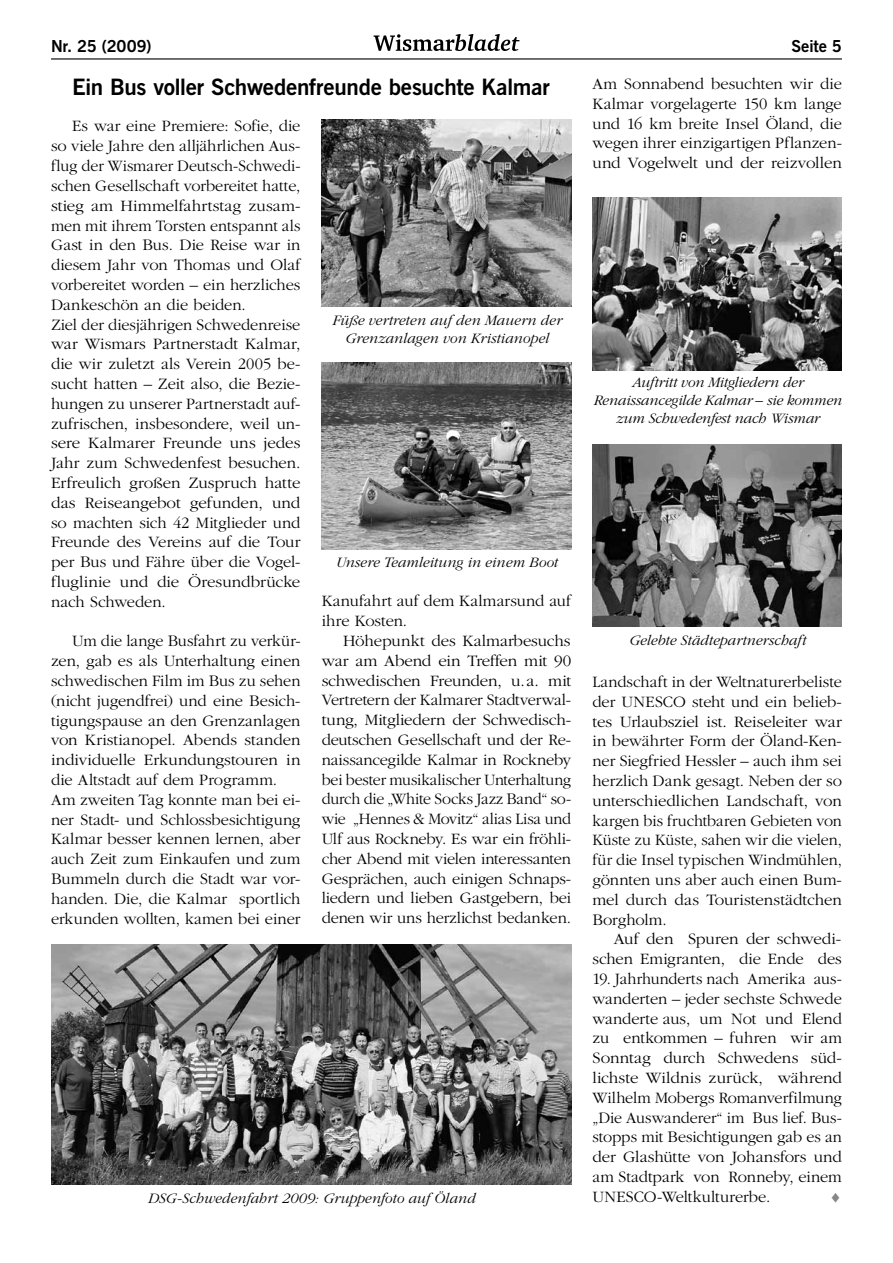
<style>
.page{position:relative;width:893px;height:1263px;background:#fff}
.page>*{position:absolute;margin:0;border:0;box-sizing:border-box;transform-origin:0 0}
.t1{font:700 22.5px "News Gothic BT";letter-spacing:-.01em;color:#000}
.t2{font:300 16.5px/19.8px "Garamond";letter-spacing:-.005em;color:#000;text-align:justify}
.t3{font:700 16.5px "News Gothic BT";letter-spacing:-.005em;color:#000}
.t4{font:italic 300 15px/18px "Garamond";color:#000;text-align:center}
</style>
<div class="page">
<svg style="left:374px;top:34px;width:145px;height:17px"></svg>
<hr style="left:51px;top:58px;width:791px;height:2px;background:#000">
<img style="left:592px;top:445px;width:250px;height:182px">
<img style="left:322px;top:362px;width:249px;height:187px">
<img style="left:322px;top:119px;width:249px;height:187px">
<img style="left:51px;top:944px;width:520px;height:240px">
<img style="left:592px;top:197px;width:250px;height:174px">
<p class="t3" style="left:51px;top:36px;width:102px">Nr. 25 (2009)</p>
<p class="t3" style="left:792px;top:36px;width:52px">Seite 5</p>
<h1 class="t1" style="left:72px;top:73px;width:479px">Ein Bus voller Schwedenfreunde besuchte Kalmar</h1>
<p class="t2" style="left:51px;top:117px;width:251px;text-align:left;text-indent:21px">Es war eine Premiere: Sofie, die so viele Jahre den alljährlichen Aus&shy;flug der Wismarer Deutsch-Schwedi&shy;schen Gesellschaft vorbereitet hatte, stieg am Himmelfahrtstag zusam&shy;men mit ihrem Torsten entspannt als Gast in den Bus. Die Reise war in diesem Jahr von Thomas und Olaf vorbereitet worden – ein herzliches Dankeschön an die beiden.<br>Ziel der diesjährigen Schwedenreise war Wismars Partnerstadt Kalmar, die wir zuletzt als Verein 2005 be&shy;sucht hatten – Zeit also, die Bezie&shy;hungen zu unserer Partnerstadt auf&shy;zufrischen, insbesondere, weil un&shy;sere Kalmarer Freunde uns jedes Jahr zum Schwedenfest besuchen.<br>Erfreulich großen Zuspruch hatte das Reiseangebot gefunden, und so machten sich 42 Mitglieder und Freunde des Vereins auf die Tour per Bus und Fähre über die Vogel&shy;fluglinie und die Öresundbrücke nach Schweden.</p>
<p class="t2" style="left:51px;top:631px;width:251px;text-align:left;text-indent:21px">Um die lange Busfahrt zu verkür&shy;zen, gab es als Unterhaltung einen schwedischen Film im Bus zu sehen (nicht jugendfrei) und eine Besich&shy;tigungspause an den Grenzanlagen von Kristianopel. Abends standen individuelle Erkundungstouren in die Altstadt auf dem Programm.<br>Am zweiten Tag konnte man bei ei&shy;ner Stadt- und Schlossbesichtigung Kalmar besser kennen lernen, aber auch Zeit zum Einkaufen und zum Bummeln durch die Stadt war vor&shy;handen. Die, die Kalmar sportlich erkunden wollten, kamen bei einer</p>
<p class="t2" style="left:592px;top:74px;width:251px">Am Sonnabend besuchten wir die Kalmar vorgelagerte 150 km lange und 16 km breite Insel Öland, die wegen ihrer einzigartigen Pflanzen&shy;und Vogelwelt und der reizvollen</p>
<p class="t4" style="left:332px;top:311px;width:231px">Füße vertreten auf den Mauern der<br>Grenzanlagen von Kristianopel</p>
<p class="t4" style="left:593px;top:373px;width:250px">Auftritt von Mitgliedern der<br>Renaissancegilde Kalmar – sie kommen zum Schwedenfest nach Wismar</p>
<p class="t4" style="left:335px;top:554px;width:224px">Unsere Teamleitung in einem Boot</p>
<p class="t2" style="left:322px;top:591px;width:251px">Kanufahrt auf dem Kalmarsund auf ihre Kosten.</p>
<p class="t2" style="left:322px;top:631px;width:251px;text-indent:21px">Höhepunkt des Kalmarbesuchs war am Abend ein Treffen mit 90 schwedischen Freunden, u.a. mit Vertretern der Kalmarer Stadtverwal&shy;tung, Mitgliedern der Schwedisch&shy;deutschen Gesellschaft und der Re&shy;naissancegilde Kalmar in Rockneby bei bester musikalischer Unterhaltung durch die „White Socks Jazz Band“ so&shy;wie „Hennes &amp; Movitz“ alias Lisa und Ulf aus Rockneby. Es war ein fröhli&shy;cher Abend mit vielen interessanten Gesprächen, auch einigen Schnaps&shy;liedern und lieben Gastgebern, bei denen wir uns herzlichst bedanken.</p>
<p class="t4" style="left:629px;top:632px;width:178px">Gelebte Städtepartnerschaft</p>
<p class="t2" style="left:592px;top:672px;width:251px">Landschaft in der Weltnaturerbeliste der UNESCO steht und ein belieb&shy;tes Urlaubsziel ist. Reiseleiter war in bewährter Form der Öland-Ken&shy;ner Siegfried Hessler – auch ihm sei herzlich Dank gesagt. Neben der so unterschiedlichen Landschaft, von kargen bis fruchtbaren Gebieten von Küste zu Küste, sahen wir die vielen, für die Insel typischen Windmühlen, gönnten uns aber auch einen Bum&shy;mel durch das Touristenstädtchen Borgholm.</p>
<p class="t2" style="left:592px;top:929px;width:251px;text-align:right">Auf den Spuren der schwedi&shy;schen Emigranten, die Ende des</p>
<p class="t2" style="left:592px;top:969px;width:251px">19. Jahrhunderts nach Amerika aus&shy;wanderten – jeder sechste Schwede wanderte aus, um Not und Elend zu entkommen – fuhren wir am Sonntag durch Schwedens süd&shy;lichste Wildnis zurück, während Wilhelm Mobergs Romanverfilmung „Die Auswanderer“ im Bus lief. Bus&shy;stopps mit Besichtigungen gab es an der Glashütte von Johansfors und am Stadtpark von Ronneby, einem</p>
<p class="t4" style="left:147px;top:1189px;width:329px">DSG-Schwedenfahrt 2009: Gruppenfoto auf Öland</p>
<p class="t2" style="left:592px;top:1187px;width:179px">UNESCO-Weltkulturerbe.</p>
</div>
